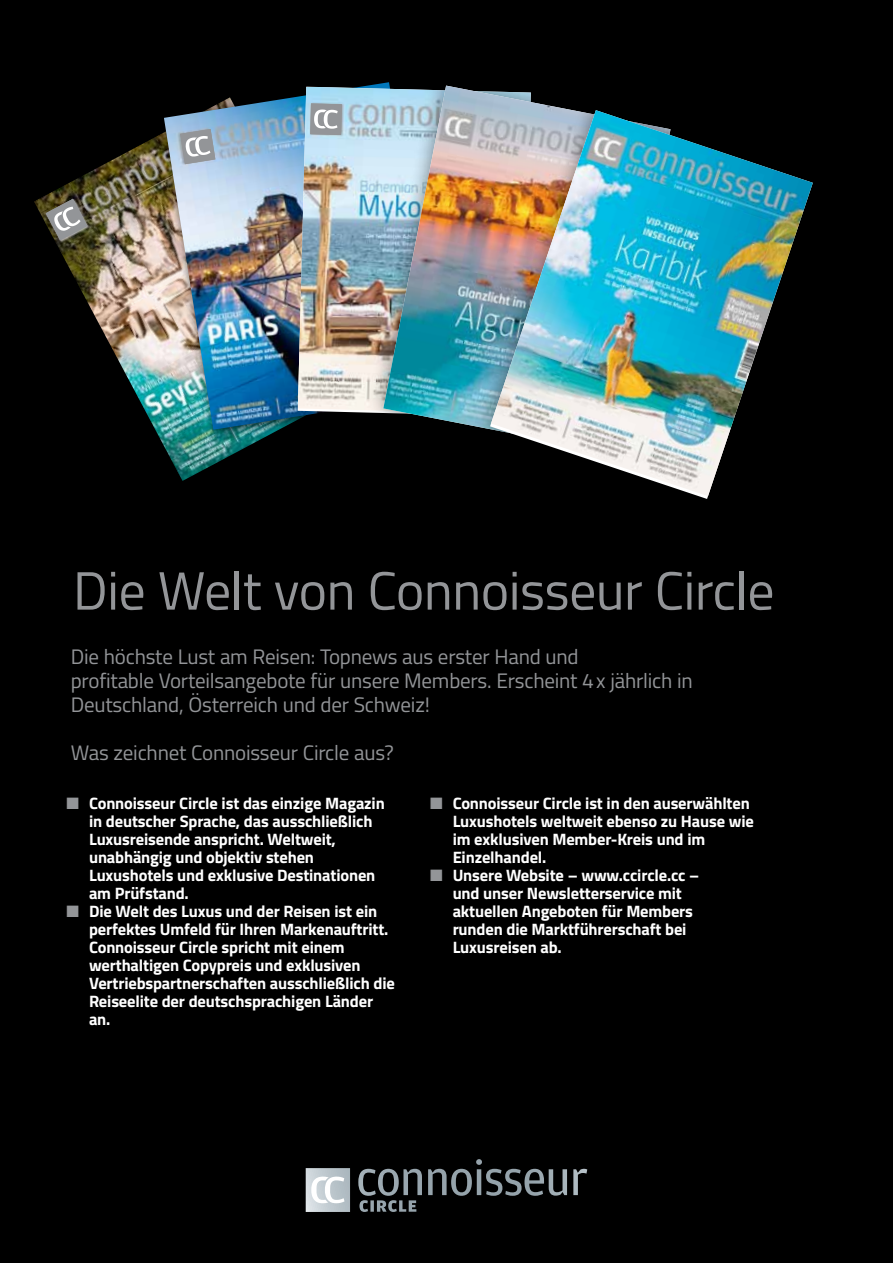
<style>
.page{position:relative;width:893px;height:1263px;background:#000}
.page>*{position:absolute;margin:0;border:0;box-sizing:border-box;transform-origin:0 0}
.t1{font:54px "Titillium";letter-spacing:-.01em;color:#939598}
.t2{font:21px/24px "Titillium";letter-spacing:-.01em;color:#939598}
.t3{font:700 16.5px/18px "Titillium";letter-spacing:-.01em;color:#fff}
.s1{color:#939598}
</style>
<div class="page">
<img style="left:34px;top:137px;width:224px;height:344px">
<div style="left:156px;top:74px;width:293px;height:367px;background:#000;opacity:.75"></div>
<img style="left:164px;top:82px;width:203px;height:348px">
<img style="left:298px;top:87px;width:69px;height:327px">
<div style="left:367px;top:69px;width:320px;height:400px;background:#000;opacity:.46"></div>
<img style="left:383px;top:86px;width:287px;height:366px">
<div style="left:474px;top:94px;width:355px;height:421px;background:#000;opacity:.46"></div>
<img style="left:491px;top:110px;width:322px;height:386px">
<svg style="left:46px;top:199px;width:41px;height:41px;background:#7f7e75"></svg>
<svg style="left:180px;top:129px;width:35px;height:35px"></svg>
<svg style="left:309px;top:103px;width:33px;height:32px"></svg>
<svg style="left:358px;top:1159px;width:229px;height:53px"></svg>
<svg style="left:306px;top:1168px;width:44px;height:44px;background:#ccd4d8"></svg>
<h1 class="t1" style="left:73px;top:551px;width:703px">Die Welt von Connoisseur Circle</h1>
<p class="t2" style="left:71px;top:644px;width:623px">Die höchste Lust am Reisen: Topnews aus erster Hand und<br>profitable Vorteilsangebote für unsere Members. Erscheint 4x jährlich in<br>Deutschland, Österreich und der Schweiz!</p>
<p class="t2" style="left:71px;top:740px;width:325px">Was zeichnet Connoisseur Circle aus?</p>
<p class="t3" style="left:89px;top:793px;width:297px;text-indent:-23px"><span class="s1">■</span> Connoisseur Circle ist das einzige Magazin in deutscher Sprache, das ausschließlich Luxusreisende anspricht. Weltweit, unabhängig und objektiv stehen Luxushotels und exklusive Destinationen am Prüfstand.</p>
<p class="t3" style="left:89px;top:901px;width:307px;text-indent:-23px"><span class="s1">■</span> Die Welt des Luxus und der Reisen ist ein perfektes Umfeld für Ihren Markenauftritt.<br>Connoisseur Circle spricht mit einem werthaltigen Copypreis und exklusiven Vertriebspartnerschaften ausschließlich die Reiseelite der deutschsprachigen Länder an.</p>
<p class="t3" style="left:453px;top:793px;width:303px;text-indent:-22px"><span class="s1">■</span> Connoisseur Circle ist in den auserwählten Luxushotels weltweit ebenso zu Hause wie im exklusiven Member-Kreis und im Einzelhandel.</p>
<p class="t3" style="left:453px;top:865px;width:248px;text-indent:-22px"><span class="s1">■</span> Unsere Website – www.ccircle.cc – und unser Newsletterservice mit aktuellen Angeboten für Members runden die Marktführerschaft bei<br>Luxusreisen ab.</p>
</div>
